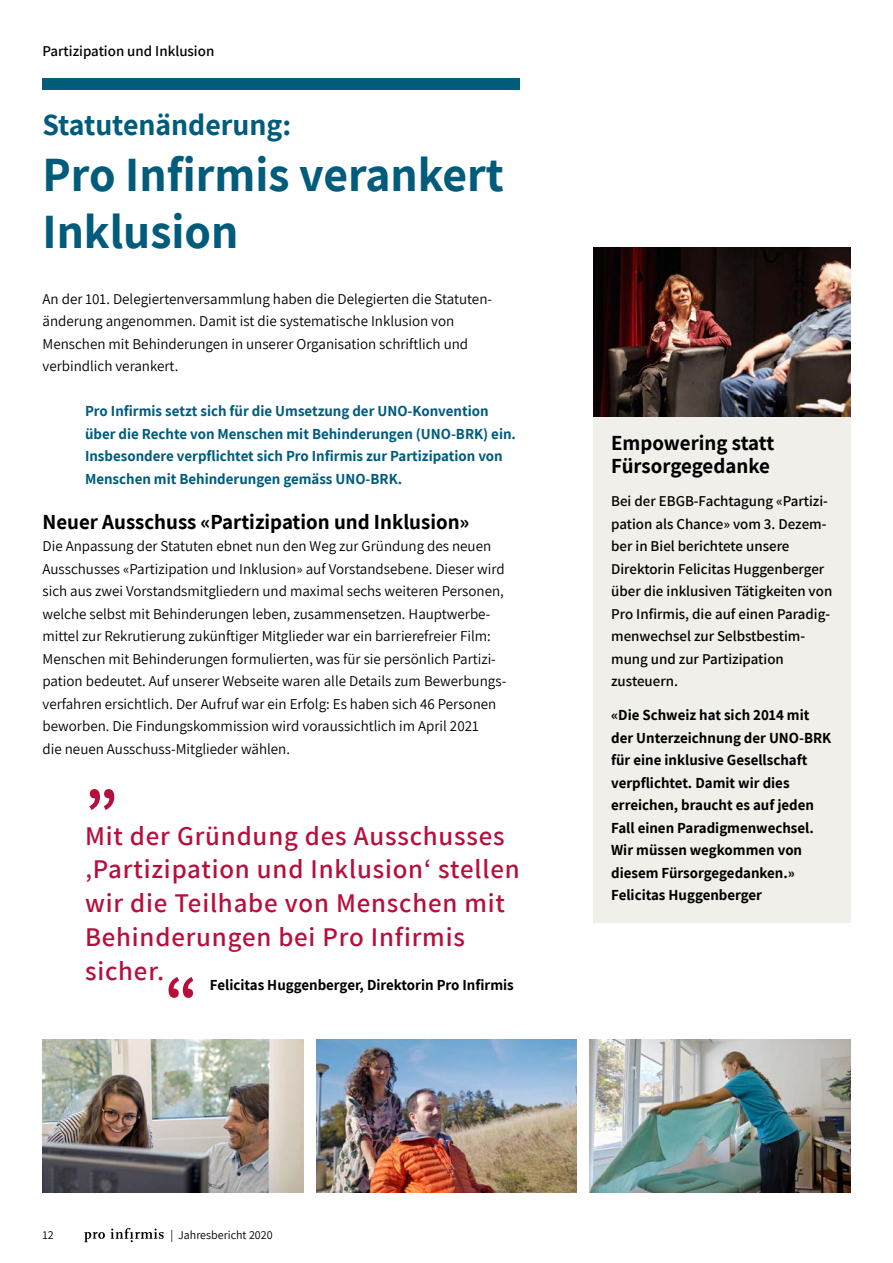
<style>
.page{position:relative;width:893px;height:1263px;background:#fff}
.page>*{position:absolute;margin:0;border:0;box-sizing:border-box;transform-origin:0 0}
.t1{font:700 63px "Assistant";color:#b60f3c}
.t2{font:700 48px/56.2px "Assistant";color:#015c7c}
.t3{font:700 30px "Assistant";color:#015c7c}
.t4{font:600 27px/33.8px "Assistant";letter-spacing:.03em;color:#b60f3c}
.t5{font:700 21px/22.5px "Assistant";color:#000}
.t6{font:15px/22.5px "Assistant";color:#000}
.t7{font:700 15px/22.5px "Assistant";color:#000}
.t8{font:600 15px/22.5px "Assistant";color:#000}
.t9{font:700 15px/22.5px "Assistant";color:#005c7e}
.t10{font:12px "Assistant";color:#000}
</style>
<div class="page">
<svg style="left:84px;top:1232px;width:21px;height:10px"></svg>
<svg style="left:111px;top:1228px;width:53px;height:14px"></svg>
<div style="left:593px;top:416px;width:257px;height:507px;background:#f0efe9"></div>
<img style="left:593px;top:247px;width:257px;height:169px">
<img style="left:42px;top:1040px;width:261px;height:153px">
<div style="left:43px;top:79px;width:477px;height:11px;background:#015c7c"></div>
<img style="left:590px;top:1040px;width:260px;height:153px">
<img style="left:316px;top:1040px;width:261px;height:153px">
<h1 class="t8" style="left:43px;top:39px;width:173px">Partizipation und Inklusion</h1>
<h2 class="t3" style="left:43px;top:104px;width:250px">Statutenänderung:</h2>
<h2 class="t2" style="left:43px;top:145px;width:463px">Pro Infirmis verankert<br>Inklusion</h2>
<p class="t6" style="left:43px;top:287px;width:450px">An der 101. Delegiertenversammlung haben die Delegierten die Statuten&shy;änderung angenommen. Damit ist die systematische Inklusion von Menschen mit Behinderungen in unserer Organisation schriftlich und verbindlich verankert.</p>
<p class="t9" style="left:85px;top:399px;width:432px">Pro Infirmis setzt sich für die Umsetzung der UNO-Konvention über die Rechte von Menschen mit Behinderungen (UNO-BRK) ein.<br>Insbesondere verpflichtet sich Pro Infirmis zur Partizipation von Menschen mit Behinderungen gemäss UNO-BRK.</p>
<h3 class="t5" style="left:43px;top:510px;width:429px">Neuer Ausschuss «Partizipation und Inklusion»</h3>
<p class="t6" style="left:43px;top:534px;width:465px">Die Anpassung der Statuten ebnet nun den Weg zur Gründung des neuen Ausschusses «Partizipation und Inklusion» auf Vorstandsebene. Dieser wird sich aus zwei Vorstandsmitgliedern und maximal sechs weiteren Personen, welche selbst mit Behinderungen leben, zusammensetzen. Hauptwerbe&shy;mittel zur Rekrutierung zukünftiger Mitglieder war ein barrierefreier Film:<br>Menschen mit Behinderungen formulierten, was für sie persönlich Partizi&shy;pation bedeutet. Auf unserer Webseite waren alle Details zum Bewerbungs&shy;verfahren ersichtlich. Der Aufruf war ein Erfolg: Es haben sich 46 Personen beworben. Die Findungskommission wird voraussichtlich im April 2021<br>die neuen Ausschuss-Mitglieder wählen.</p>
<p class="t1" style="left:85px;top:735px;width:34px">„</p>
<p class="t4" style="left:85px;top:817px;width:436px">Mit der Gründung des Ausschusses ´Partizipation und Inklusion` stellen wir die Teilhabe von Menschen mit<br>Behinderungen bei Pro Infirmis sicher.</p>
<p class="t1" style="left:165px;top:956px;width:34px">“</p>
<p class="t7" style="left:210px;top:973px;width:305px">Felicitas Huggenberger, Direktorin Pro Infirmis</p>
<p class="t10" style="left:43px;top:1226px;width:13px">12</p>
<p class="t10" style="left:171px;top:1226px;width:104px">| Jahresbericht 2020</p>
<h3 class="t5" style="left:611px;top:431px;width:165px">Empowering statt<br>Fürsorgegedanke</h3>
<p class="t8" style="left:611px;top:489px;width:223px">Bei der EBGB-Fachtagung «Partizi&shy;pation als Chance» vom 3. Dezem&shy;ber in Biel berichtete unsere<br>Direktorin Felicitas Huggenberger über die inklusiven Tätigkeiten von<br>Pro Infirmis, die auf einen Paradig&shy;menwechsel zur Selbstbestim&shy;mung und zur Partizipation zusteuern.</p>
<p class="t7" style="left:611px;top:703px;width:222px">«Die Schweiz hat sich 2014 mit der Unterzeichnung der UNO-BRK für eine inklusive Gesellschaft verpflichtet. Damit wir dies erreichen, braucht es auf jeden<br>Fall einen Paradigmenwechsel.<br>Wir müssen wegkommen von diesem Fürsorgegedanken.»<br>Felicitas Huggenberger</p>
</div>
